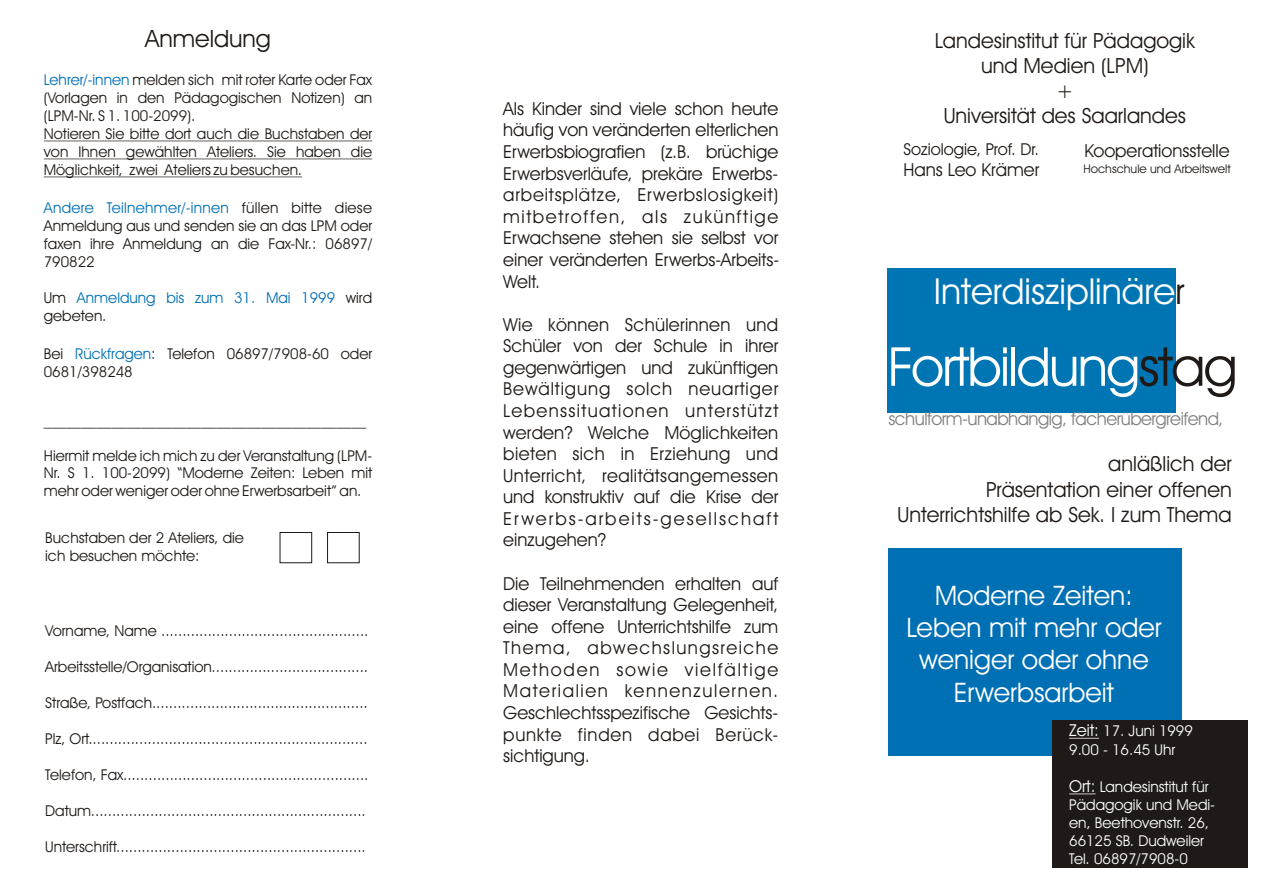
<style>
.page{position:relative;width:1263px;height:894px;background:#fff}
.page>*{position:absolute;margin:0;border:0;box-sizing:border-box;transform-origin:0 0}
.t1{font:54px "Avant Garde Bk BT";letter-spacing:-.03em;color:#fff}
.t2{font:36px "Avant Garde Bk BT";color:#fff}
.t3{font:27px/32.4px "Avant Garde Bk BT";color:#fff;text-align:center}
.t4{font:24px "Avant Garde Bk BT";color:#1f1a17}
.t5{font:21px/25.2px "Avant Garde Bk BT";color:#1f1a17;text-align:center}
.t6{font:18px/21.6px "Avant Garde Bk BT";color:#1f1a17;text-align:justify}
.t7{font:18px "Avant Garde Bk BT";letter-spacing:-.03em;color:#828282}
.t8{font:16.5px "Avant Garde Bk BT";color:#1f1a17}
.t9{font:15px/18px "Avant Garde Bk BT";color:#1f1a17}
.t10{font:15px/18px "Avant Garde Bk BT";color:#fff}
.t11{font:15px "Avant Garde Bk BT";color:#0070b5}
.t12{font:12px "Avant Garde Bk BT";color:#1f1a17}
.s1{color:#0070b5}
.s2{color:#1f1a17}
.s3{font-size:16.5px}
</style>
<div class="page">
<div style="left:888px;top:269px;width:288px;height:144px;background:#0075b3"></div>
<div style="left:888px;top:548px;width:294px;height:208px;background:#0070b5"></div>
<div style="left:1052px;top:720px;width:195px;height:147px;background:#1f1a17"></div>
<hr style="left:44px;top:141px;width:328px;height:1px;background:#1f1a17">
<hr style="left:44px;top:159px;width:328px;height:1px;background:#1f1a17">
<hr style="left:44px;top:177px;width:258px;height:1px;background:#1f1a17">
<div style="left:280px;top:532px;width:32px;height:31px;border:1px solid #1f1a17"></div>
<div style="left:327px;top:532px;width:32px;height:31px;border:1px solid #1f1a17"></div>
<hr style="left:1069px;top:738px;width:30px;height:1px;background:#fff">
<svg style="left:1069px;top:794px;width:27px;height:1px"></svg>
<h3 class="t4" style="left:145px;top:29px;width:127px">Anmeldung</h3>
<p class="t9" style="left:44px;top:72px;width:330px"><span class="s1">Lehrer/-innen</span> melden sich mit roter Karte oder Fax (Vorlagen in den Pädagogischen Notizen) an (LPM-Nr. S 1. 100-2099).<br>Notieren Sie bitte dort auch die Buchstaben der von Ihnen gewählten Ateliers. Sie haben die Möglichkeit, zwei Ateliers zu besuchen.</p>
<p class="t9" style="left:44px;top:200px;width:330px;text-align:justify;text-indent:198px">füllen bitte diese Anmeldung aus und senden sie an das LPM oder faxen ihre Anmeldung an die Fax-Nr.: 06897/ 790822</p>
<p class="t9" style="left:44px;top:290px;width:24px">Um</p>
<p class="t9" style="left:346px;top:290px;width:28px">wird</p>
<p class="t9" style="left:44px;top:308px;width:64px">gebeten.</p>
<p class="t9" style="left:44px;top:346px;width:21px">Bei</p>
<p class="t11" style="left:44px;top:202px;width:187px">Andere Teilnehmer/-innen</p>
<p class="t11" style="left:77px;top:291px;width:260px">Anmeldung bis zum 31. Mai 1999</p>
<p class="t9" style="left:44px;top:346px;width:330px;text-indent:31px"><span class="s1">Rückfragen</span>: Telefon 06897/7908-60 oder<br>0681/398248</p>
<p class="t9" style="left:44px;top:412px;width:324px">___________________________________________</p>
<p class="t9" style="left:44px;top:448px;width:330px;text-align:justify">Hiermit melde ich mich zu der Veranstaltung (LPM-Nr. S 1. 100-2099) “Moderne Zeiten: Leben mit mehr oder weniger oder ohne Erwerbsarbeit” an.</p>
<p class="t9" style="left:45px;top:530px;width:200px">Buchstaben der 2 Ateliers, die ich besuchen möchte:</p>
<p class="t9" style="left:45px;top:623px;width:325px">Vorname, Name .................................................</p>
<p class="t9" style="left:45px;top:659px;width:324px">Arbeitsstelle/Organisation.....................................</p>
<p class="t9" style="left:45px;top:695px;width:324px">Straße, Postfach...................................................</p>
<p class="t9" style="left:45px;top:731px;width:324px">Plz, Ort..................................................................</p>
<p class="t9" style="left:45px;top:767px;width:325px">Telefon, Fax..........................................................</p>
<p class="t9" style="left:45px;top:803px;width:322px">Datum.................................................................</p>
<p class="t9" style="left:45px;top:839px;width:322px">Unterschrift...........................................................</p>
<p class="t6" style="left:503px;top:99px;width:278px">Als Kinder sind viele schon heute häufig von veränderten elterlichen Erwerbsbiografien (z.B. brüchige Erwerbsverläufe, prekäre Erwerbs&shy;arbeitsplätze, Erwerbslosigkeit) mitbetroffen, als zukünftige Erwachsene stehen sie selbst vor einer veränderten Erwerbs-Arbeits-Welt.</p>
<p class="t6" style="left:503px;top:315px;width:277px">Wie können Schülerinnen und Schüler von der Schule in ihrer gegenwärtigen und zukünftigen Bewältigung solch neuartiger Lebenssituationen unterstützt werden? Welche Möglichkeiten bieten sich in Erziehung und Unterricht, realitätsangemessen und konstruktiv auf die Krise der Erwerbs-arbeits-gesellschaft einzugehen?</p>
<p class="t6" style="left:503px;top:574px;width:277px">Die Teilnehmenden erhalten auf dieser Veranstaltung Gelegenheit, eine offene Unterrichtshilfe zum Thema, abwechslungsreiche Methoden sowie vielfältige Materialien kennenzulernen.<br>Geschlechtsspezifische Gesichts&shy;punkte finden dabei Berück&shy;sichtigung.</p>
<h3 class="t5" style="left:935px;top:30px;width:261px">Landesinstitut für Pädagogik und Medien (LPM)<br>+<br>Universität des Saarlandes</h3>
<p class="t8" style="left:903px;top:143px;width:137px">Soziologie, Prof. Dr.</p>
<p class="t6" style="left:903px;top:161px;width:137px">Hans Leo Krämer</p>
<p class="t6" style="left:1084px;top:142px;width:147px">Kooperationsstelle</p>
<p class="t12" style="left:1083px;top:164px;width:149px">Hochschule und Arbeitswelt</p>
<h2 class="t2" style="left:934px;top:276px;width:252px">Interdisziplinäre<span class="s2">r</span></h2>
<h1 class="t1" style="left:888px;top:345px;width:351px">Fortbildung<span class="s2">stag</span></h1>
<p class="t7" style="left:888px;top:411px;width:337px">schulform-unabhängig, fächerübergreifend,</p>
<h3 class="t5" style="left:898px;top:453px;width:336px;text-align:right">anläßlich der<br>Präsentation einer offenen<br>Unterrichtshilfe ab Sek. I zum Thema</h3>
<h3 class="t3" style="left:906px;top:581px;width:257px">Moderne Zeiten:<br>Leben mit mehr oder weniger oder ohne<br>Erwerbsarbeit</h3>
<p class="t10" style="left:1069px;top:723px;width:125px"><span class="s3">Zeit:</span> 17. Juni 1999<br>9.00 - 16.45 Uhr</p>
<p class="t10" style="left:1069px;top:779px;width:147px"><span class="s3">Ort:</span> Landesinstitut für<br>Pädagogik und Medi&shy;en, Beethovenstr. 26,<br>66125 SB. Dudweiler<br>Tel. 06897/7908-0</p>
</div>
